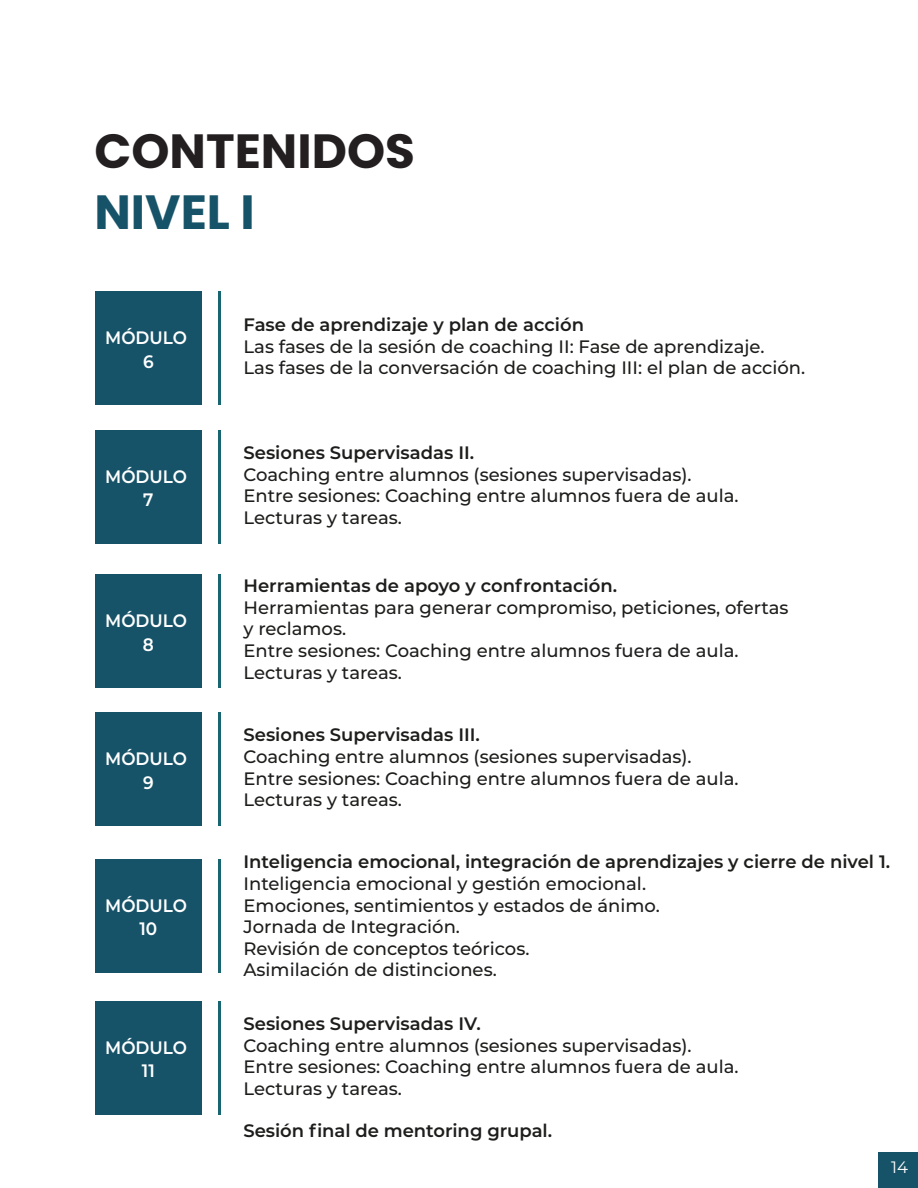
<style>
.page{position:relative;width:918px;height:1188px;background:#fff}
.page>*{position:absolute;margin:0;border:0;box-sizing:border-box;transform-origin:0 0}
.t1{font:700 48px "Poppins";color:#231f20}
.t2{font:700 48px "Poppins";color:#175368}
.t3{font:500 18px/21.6px "Montserrat";color:#1d1d1b}
.t4{font:600 18px "Montserrat";color:#1d1d1b}
.t5{font:600 18px/23.5px "Montserrat";color:#fff;text-align:center;scale:.94 1}
.t6{font:16.5px "Montserrat";color:#fff}
</style>
<div class="page">
<div style="left:95px;top:291px;width:107px;height:114px;background:#175368"></div>
<div style="left:95px;top:430px;width:107px;height:113px;background:#175368"></div>
<hr style="left:218px;top:430px;width:2px;height:113px;background:#166570">
<hr style="left:218px;top:291px;width:2px;height:114px;background:#166570">
<div style="left:95px;top:574px;width:107px;height:114px;background:#175368"></div>
<hr style="left:218px;top:574px;width:2px;height:114px;background:#166570">
<div style="left:95px;top:712px;width:107px;height:114px;background:#175368"></div>
<hr style="left:218px;top:712px;width:2px;height:114px;background:#166570">
<div style="left:95px;top:859px;width:107px;height:113px;background:#175368"></div>
<hr style="left:218px;top:859px;width:2px;height:113px;background:#166570">
<div style="left:95px;top:1001px;width:107px;height:113px;background:#175368"></div>
<hr style="left:218px;top:1001px;width:2px;height:113px;background:#166570">
<div style="left:878px;top:1152px;width:40px;height:36px;background:#175368"></div>
<h1 class="t1" style="left:94px;top:123px;width:322px">CONTENIDOS</h1>
<h1 class="t2" style="left:94px;top:185px;width:162px">NIVEL I</h1>
<p class="t5" style="left:105px;top:325px;width:88px">MÓDULO<br>6</p>
<p class="t5" style="left:105px;top:464px;width:88px">MÓDULO<br>7</p>
<p class="t5" style="left:105px;top:608px;width:88px">MÓDULO<br>8</p>
<p class="t5" style="left:105px;top:746px;width:88px">MÓDULO<br>9</p>
<p class="t5" style="left:105px;top:893px;width:88px">MÓDULO<br>10</p>
<p class="t5" style="left:105px;top:1035px;width:88px">MÓDULO<br>11</p>
<p class="t4" style="left:244px;top:312px;width:342px">Fase de aprendizaje y plan de acción</p>
<p class="t3" style="left:244px;top:335px;width:563px">Las fases de la sesión de coaching II: Fase de aprendizaje.<br>Las fases de la conversación de coaching III: el plan de acción.</p>
<p class="t4" style="left:244px;top:440px;width:232px">Sesiones Supervisadas II.</p>
<p class="t3" style="left:244px;top:463px;width:497px">Coaching entre alumnos (sesiones supervisadas).<br>Entre sesiones: Coaching entre alumnos fuera de aula.<br>Lecturas y tareas.</p>
<p class="t4" style="left:244px;top:573px;width:375px">Herramientas de apoyo y confrontación.</p>
<p class="t3" style="left:244px;top:596px;width:547px">Herramientas para generar compromiso, peticiones, ofertas y reclamos.<br>Entre sesiones: Coaching entre alumnos fuera de aula.<br>Lecturas y tareas.</p>
<p class="t4" style="left:244px;top:722px;width:238px">Sesiones Supervisadas III.</p>
<p class="t3" style="left:244px;top:745px;width:497px">Coaching entre alumnos (sesiones supervisadas).<br>Entre sesiones: Coaching entre alumnos fuera de aula.<br>Lecturas y tareas.</p>
<p class="t4" style="left:244px;top:849px;width:648px">Inteligencia emocional, integración de aprendizajes y cierre de nivel 1.</p>
<p class="t3" style="left:244px;top:872px;width:418px">Inteligencia emocional y gestión emocional.<br>Emociones, sentimientos y estados de ánimo.<br>Jornada de Integración.<br>Revisión de conceptos teóricos.<br>Asimilación de distinciones.</p>
<p class="t4" style="left:244px;top:1011px;width:239px">Sesiones Supervisadas IV.</p>
<p class="t3" style="left:244px;top:1034px;width:497px">Coaching entre alumnos (sesiones supervisadas).<br>Entre sesiones: Coaching entre alumnos fuera de aula.<br>Lecturas y tareas.</p>
<p class="t4" style="left:244px;top:1118px;width:310px">Sesión final de mentoring grupal.</p>
<p class="t6" style="left:891px;top:1155px;width:18px">14</p>
</div>
